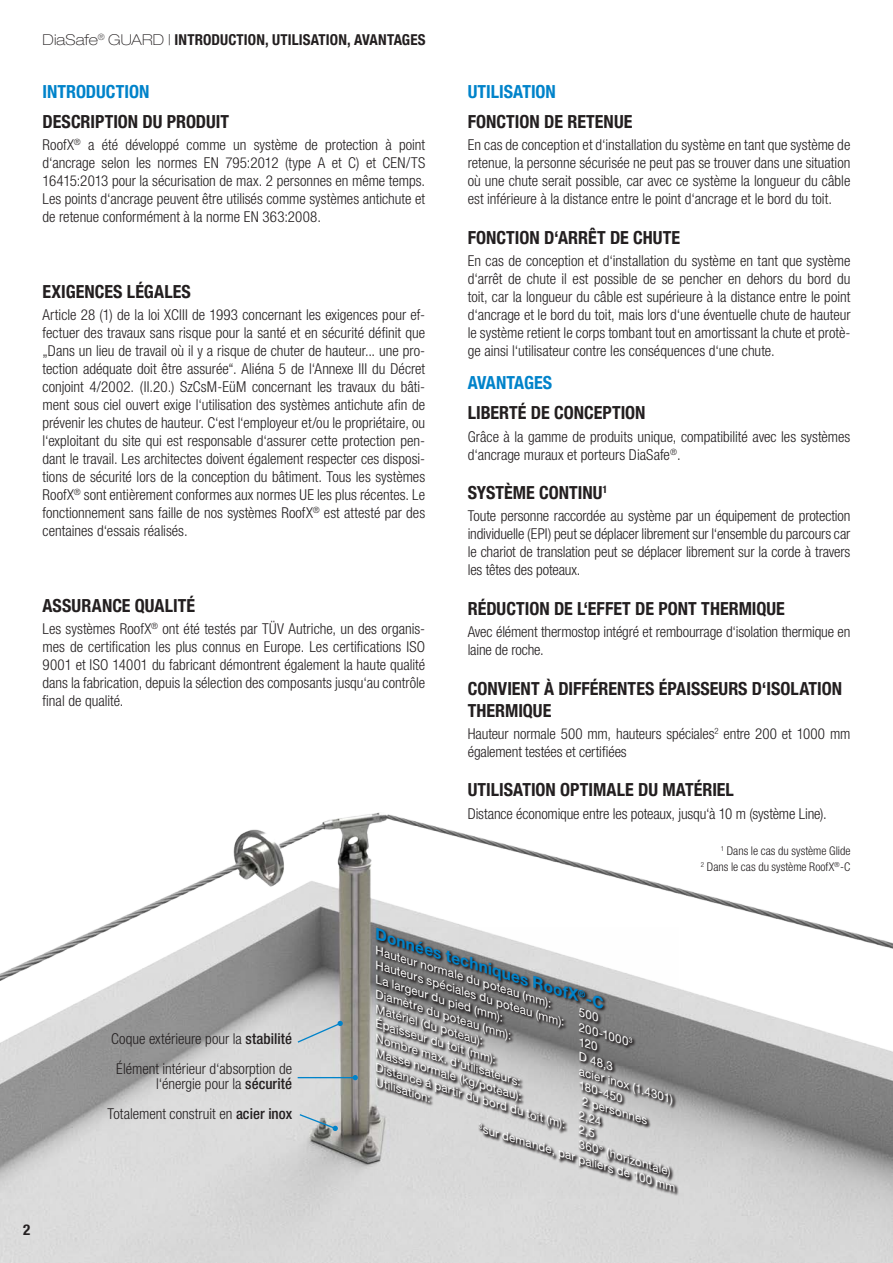
<style>
.page{position:relative;width:893px;height:1263px;background:#fff}
.page>*{position:absolute;margin:0;border:0;box-sizing:border-box;transform-origin:0 0}
.t1{font:700 condensed 18px/21.6px "Helvetica Neue LT Com";color:#231f20}
.t2{font:700 condensed 18px "Helvetica Neue LT Com";color:#0083ca}
.t3{font:italic 700 15.6px "Helvetica Neue LT Pro";color:#0083ca}
.t4{font:300 condensed 15px/18px "Helvetica Neue LT Pro";color:#231f20;text-align:justify}
.t5{font:700 condensed 15px "Helvetica Neue LT Com";letter-spacing:.01em;color:#231f20}
.t6{font:300 condensed 12px/16.2px "Helvetica Neue LT Pro";color:#231f20;text-align:right}
.t7{font:italic 11.7px/14px "Helvetica Neue LT Pro";color:#fff}
.s1{font-family:"Helvetica Neue LT Pro";font-weight:100;font-stretch:expanded}
.s2{font-weight:500}
</style>
<div class="page">
<img style="left:0;top:812px;width:893px;height:451px">
<svg style="left:296px;top:1021px;width:47px;height:23px"></svg>
<svg style="left:298px;top:1113px;width:40px;height:18px"></svg>
<hr style="left:298px;top:1077px;width:57px;height:1px;background:#0083ca">
<svg style="left:353px;top:1075px;width:5px;height:5px"></svg>
<svg style="left:375px;top:927px;width:304px;height:269px;background:#a7a6a6"></svg>
<svg style="left:579px;top:1008px;width:19px;height:14px"></svg>
<svg style="left:580px;top:1037px;width:17px;height:14px"></svg>
<p class="t5" style="left:43px;top:30px;width:385px"><span class="s1">DiaSafe</span><sup>®</sup> <span class="s1">GUARD |</span> INTRODUCTION, UTILISATION, AVANTAGES</p>
<p class="t2" style="left:43px;top:81px;width:108px">INTRODUCTION</p>
<p class="t1" style="left:43px;top:111px;width:188px">DESCRIPTION DU PRODUIT</p>
<p class="t4" style="left:43px;top:136px;width:384px">RoofX<sup>®</sup> a été développé comme un système de protection à point d‘ancrage selon les normes EN 795:2012 (type A et C) et CEN/TS 16415:2013 pour la sécurisation de max. 2 personnes en même temps.<br>Les points d‘ancrage peuvent être utilisés comme systèmes antichute et de retenue conformément à la norme EN 363:2008.</p>
<p class="t1" style="left:43px;top:281px;width:150px">EXIGENCES LÉGALES</p>
<p class="t4" style="left:43px;top:306px;width:384px">Article 28 (1) de la loi XCIII de 1993 concernant les exigences pour ef&shy;fectuer des travaux sans risque pour la santé et en sécurité définit que „Dans un lieu de travail où il y a risque de chuter de hauteur... une pro&shy;tection adéquate doit être assurée“. Aliéna 5 de l‘Annexe III du Décret conjoint 4/2002. (II.20.) SzCsM-EüM concernant les travaux du bâti&shy;ment sous ciel ouvert exige l‘utilisation des systèmes antichute afin de prévenir les chutes de hauteur. C‘est l‘employeur et/ou le propriétaire, ou l‘exploitant du site qui est responsable d‘assurer cette protection pen&shy;dant le travail. Les architectes doivent également respecter ces disposi&shy;tions de sécurité lors de la conception du bâtiment. Tous les systèmes RoofX<sup>®</sup> sont entièrement conformes aux normes UE les plus récentes. Le fonctionnement sans faille de nos systèmes RoofX<sup>®</sup> est attesté par des centaines d‘essais réalisés.</p>
<p class="t1" style="left:43px;top:595px;width:154px">ASSURANCE QUALITÉ</p>
<p class="t4" style="left:43px;top:620px;width:384px">Les systèmes RoofX<sup>®</sup> ont été testés par TÜV Autriche, un des organis&shy;mes de certification les plus connus en Europe. Les certifications ISO 9001 et ISO 14001 du fabricant démontrent également la haute qualité dans la fabrication, depuis la sélection des composants jusqu‘au contrôle final de qualité.</p>
<p class="t2" style="left:468px;top:81px;width:90px">UTILISATION</p>
<p class="t1" style="left:468px;top:111px;width:166px">FONCTION DE RETENUE</p>
<p class="t4" style="left:468px;top:136px;width:384px">En cas de conception et d‘installation du système en tant que système de retenue, la personne sécurisée ne peut pas se trouver dans une situation où une chute serait possible, car avec ce système la longueur du câble est inférieure à la distance entre le point d‘ancrage et le bord du toit.</p>
<p class="t1" style="left:468px;top:227px;width:214px">FONCTION D‘ARRÊT DE CHUTE</p>
<p class="t4" style="left:468px;top:252px;width:384px">En cas de conception et d‘installation du système en tant que système d‘arrêt de chute il est possible de se pencher en dehors du bord du toit, car la longueur du câble est supérieure à la distance entre le point d‘ancrage et le bord du toit, mais lors d‘une éventuelle chute de hauteur le système retient le corps tombant tout en amortissant la chute et protè&shy;ge ainsi l‘utilisateur contre les conséquences d‘une chute.</p>
<p class="t2" style="left:468px;top:372px;width:86px">AVANTAGES</p>
<p class="t1" style="left:468px;top:402px;width:179px">LIBERTÉ DE CONCEPTION</p>
<p class="t4" style="left:468px;top:427px;width:384px">Grâce à la gamme de produits unique, compatibilité avec les systèmes d‘ancrage muraux et porteurs DiaSafe<sup>®</sup>.</p>
<p class="t1" style="left:468px;top:482px;width:141px">SYSTÈME CONTINU<sup>1</sup></p>
<p class="t4" style="left:468px;top:507px;width:384px">Toute personne raccordée au système par un équipement de protection individuelle (EPI) peut se déplacer librement sur l‘ensemble du parcours car le chariot de translation peut se déplacer librement sur la corde à travers les têtes des poteaux.</p>
<p class="t1" style="left:468px;top:598px;width:319px">RÉDUCTION DE L‘EFFET DE PONT THERMIQUE</p>
<p class="t4" style="left:468px;top:623px;width:384px">Avec élément thermostop intégré et rembourrage d‘isolation thermique en laine de roche.</p>
<p class="t1" style="left:468px;top:678px;width:376px">CONVIENT À DIFFÉRENTES ÉPAISSEURS D‘ISOLATION<br>THERMIQUE</p>
<p class="t4" style="left:468px;top:724px;width:384px">Hauteur normale 500 mm, hauteurs spéciales<sup>2</sup> entre 200 et 1000 mm également testées et certifiées</p>
<p class="t1" style="left:468px;top:779px;width:268px">UTILISATION OPTIMALE DU MATÉRIEL</p>
<p class="t4" style="left:468px;top:804px;width:361px">Distance économique entre les poteaux, jusqu‘à 10 m (système Line).</p>
<p class="t6" style="left:701px;top:842px;width:151px"><sup>1</sup> Dans le cas du système Glide<br><sup>2</sup> Dans le cas du système RoofX<sup>®</sup>-C</p>
<p class="t5" style="left:23px;top:1221px;width:9px">2</p>
<p class="t4" style="left:111px;top:1024px;width:182px;line-height:30px;text-align:center">Coque extérieure pour la <span class="s2">stabilité<br></span>Élément intérieur d‘absorption de</p>
<p class="t4" style="left:108px;top:1069px;width:186px;line-height:30px;text-align:right">l‘énergie pour la <span class="s2">sécurité<br></span>Totalement construit en <span class="s2">acier inox</span></p>
<p class="t3" style="left:380px;top:925px;width:240px;rotate:17deg">Données techniques RoofX<sup>®</sup> -C</p>
<p class="t7" style="left:379px;top:943px;width:185px;rotate:17deg">Hauteur normale du poteau (mm):</p>
<p class="t7" style="left:379px;top:958px;width:199px;rotate:17deg">Hauteurs spéciales du poteau (mm):</p>
<p class="t7" style="left:379px;top:972px;width:135px;rotate:17deg">La largeur du pied (mm):</p>
<p class="t7" style="left:379px;top:987px;width:143px;rotate:17deg">Diamètre du poteau (mm):</p>
<p class="t7" style="left:379px;top:1002px;width:114px;rotate:17deg">Matériel (du poteau):</p>
<p class="t7" style="left:379px;top:1016px;width:127px;rotate:17deg">Épaisseur du toit (mm):</p>
<p class="t7" style="left:582px;top:1020px;width:56px;rotate:17deg">200-1000<sup>3</sup></p>
<p class="t7" style="left:379px;top:1031px;width:153px;rotate:17deg">Nombre max. d‘utilisateurs:</p>
<p class="t7" style="left:379px;top:1046px;width:154px;rotate:17deg">Masse normale (kg/poteau):</p>
<p class="t7" style="left:582px;top:1049px;width:37px;rotate:17deg">D 48,3</p>
<p class="t7" style="left:379px;top:1060px;width:231px;rotate:17deg">Distance á partir du bord du toit (m): 2,5</p>
<p class="t7" style="left:582px;top:1064px;width:100px;rotate:17deg">acier inox (1.4301)</p>
<p class="t7" style="left:379px;top:1075px;width:59px;rotate:17deg">Utilisation:</p>
<p class="t7" style="left:582px;top:1079px;width:47px;rotate:17deg">180-450</p>
<p class="t7" style="left:585px;top:1094px;width:70px;rotate:17deg">2 personnes</p>
<p class="t7" style="left:582px;top:1108px;width:25px;rotate:17deg">2,24</p>
<p class="t7" style="left:485px;top:1107px;width:208px;text-indent:101px;rotate:17deg">360° (horizontale)<br><sup>3</sup> sur demande, par paliers de 100 mm</p>
</div>
